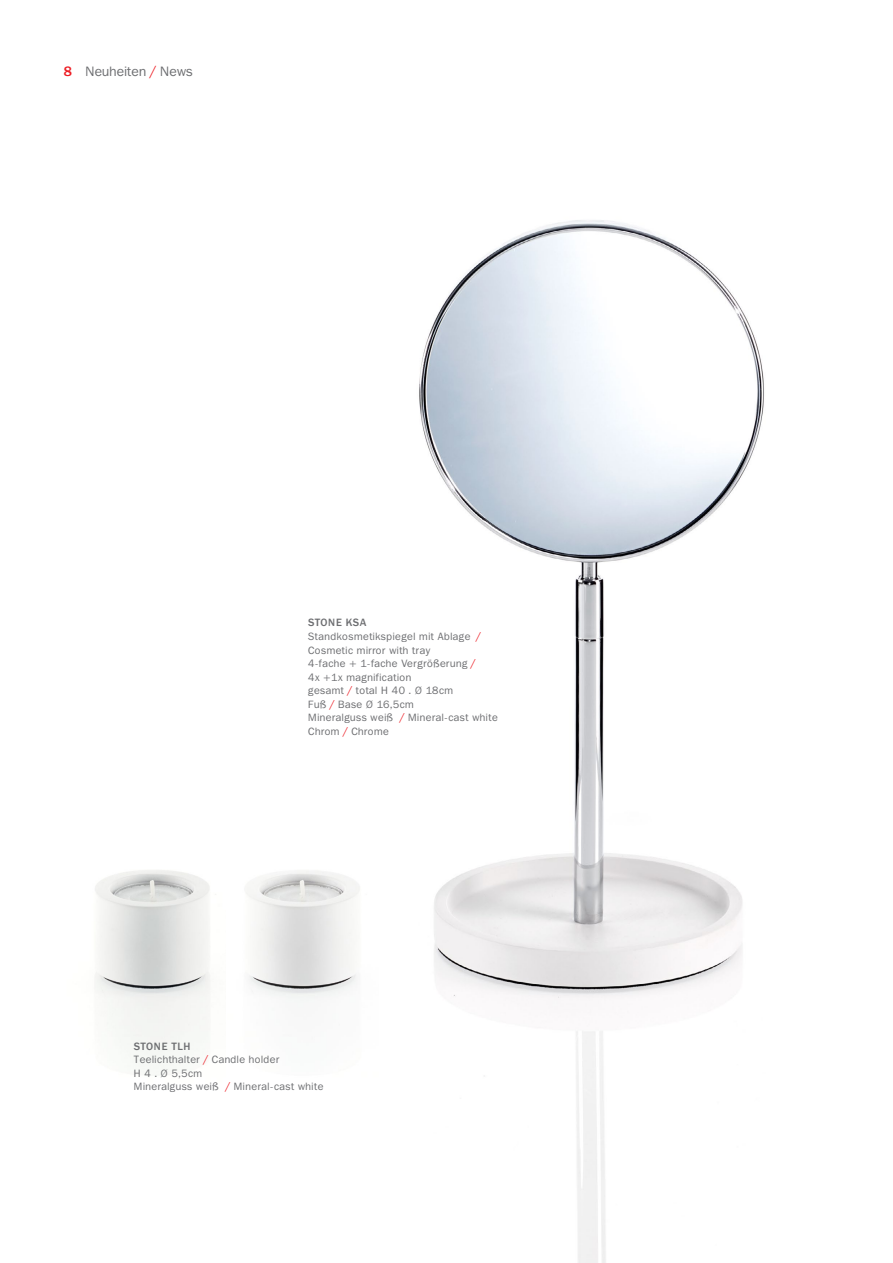
<style>
.page{position:relative;width:893px;height:1263px;background:#fff}
.page>*{position:absolute;margin:0;border:0;box-sizing:border-box;transform-origin:0 0}
.t1{font:13.5px "Franklin ITCBQ";letter-spacing:.02em;color:#6d6e71}
.t2{font:10.5px/13.5px "Franklin ITCBQ";letter-spacing:.05em;color:#6d6e71}
.t3{font:500 10.5px "Franklin ITCBQ";color:#6d6e71}
.s1{font-weight:500;color:#ed1d24}
.s2{color:#ed1d24}
.s3{font-weight:500}
</style>
<div class="page">
<img style="left:246px;top:871px;width:114px;height:130px">
<img style="left:419px;top:220px;width:345px;height:1043px">
<img style="left:95px;top:870px;width:121px;height:199px">
<p class="t1" style="left:64px;top:64px;width:130px"><span class="s1">8</span> Neuheiten <span class="s2">/</span> News</p>
<p class="t2" style="left:308px;top:616px;width:191px;text-indent:37px"><span class="s3">KSA<br></span>Standkosmetikspiegel mit Ablage <span class="s2">/<br></span>Cosmetic mirror with tray<br>4-fache + 1-fache Vergrößerung <span class="s2">/<br></span>4x +1x magnification<br>gesamt <span class="s2">/</span> total H 40 . Ø 18cm<br>Fuß <span class="s2">/</span> Base Ø 16,5cm<br>Mineralguss weiß <span class="s2">/</span> Mineral-cast white<br>Chrom <span class="s2">/</span> Chrome</p>
<p class="t3" style="left:308px;top:617px;width:8px">STONE</p>
<p class="t3" style="left:134px;top:1040px;width:8px">STONE</p>
<p class="t2" style="left:134px;top:1039px;width:191px;text-indent:37px"><span class="s3">TLH<br></span>Teelichthalter <span class="s2">/</span> Candle holder<br>H 4 . Ø 5,5cm<br>Mineralguss weiß <span class="s2">/</span> Mineral-cast white</p>
</div>
